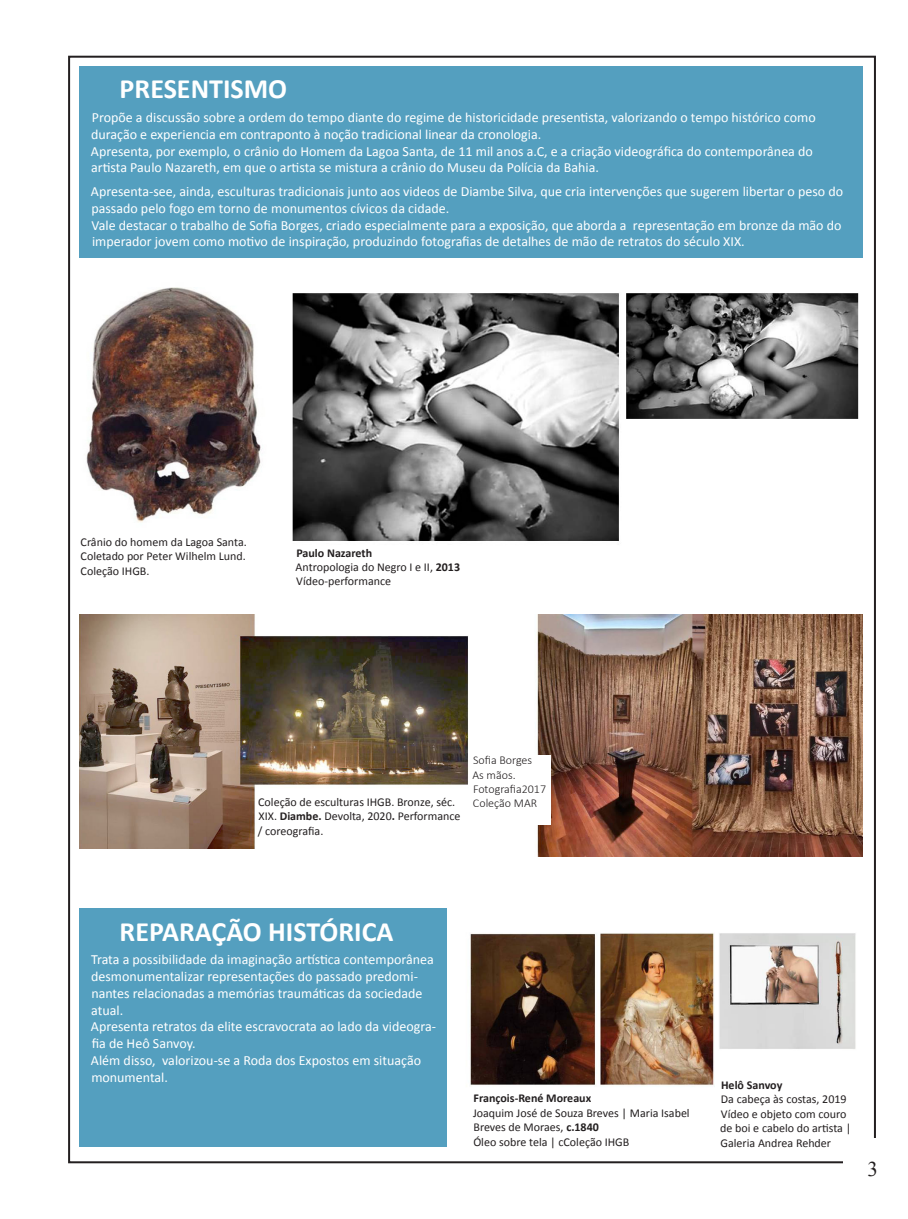
<style>
.page{position:relative;width:908px;height:1219px;background:#fff}
.page>*{position:absolute;margin:0;border:0;box-sizing:border-box;transform-origin:0 0}
.chada_secoa{font:700 28px "Calibri";color:#fff}
.t1{font:21px "Times New Roman";color:#231f20}
.texto_secao{font:14px/16.8px "Calibri";color:#fff}
.t2{font:12px/14.4px "Calibri";color:#231f20}
.t3{font:700 12px "Calibri";color:#231f20}
.t4{font:300 12px/14.4px "Calibri";color:#231f20}
.s1{font-weight:700}
</style>
<div class="page">
<img style="left:86px;top:287px;width:175px;height:236px">
<img style="left:79px;top:614px;width:389px;height:235px">
<div style="left:257px;top:797px;width:211px;height:60px;background:#fff"></div>
<img style="left:537px;top:614px;width:325px;height:243px">
<div style="left:472px;top:755px;width:78px;height:69px;background:#fff"></div>
<img style="left:292px;top:293px;width:567px;height:248px">
<img style="left:470px;top:933px;width:386px;height:154px">
<div style="left:719px;top:1074px;width:143px;height:73px;background:#fff"></div>
<div style="left:79px;top:66px;width:783px;height:192px;background:#549fbf"></div>
<div style="left:79px;top:908px;width:368px;height:239px;background:#549fbf"></div>
<p class="chada_secoa" style="left:120px;top:69px;width:169px">PRESENTISMO</p>
<p class="texto_secao" style="left:91px;top:108px;width:726px">Propõe a discussão sobre a ordem do tempo diante do regime de historicidade presentista, valorizando o tempo histórico como duração e experiencia em contraponto à noção tradicional linear da cronologia.<br>Apresenta, por exemplo, o crânio do Homem da Lagoa Santa, de 11 mil anos a.C, e a criação videográfica do contemporânea do artista Paulo Nazareth, em que o artista se mistura a crânio do Museu da Polícia da Bahia.</p>
<p class="texto_secao" style="left:91px;top:183px;width:753px">Apresenta-see, ainda, esculturas tradicionais junto aos videos de Diambe Silva, que cria intervenções que sugerem libertar o peso do passado pelo fogo em torno de monumentos cívicos da cidade.<br>Vale destacar o trabalho de Sofia Borges, criado especialmente para a exposição, que aborda a representação em bronze da mão do imperador jovem como motivo de inspiração, produzindo fotografias de detalhes de mão de retratos do século XIX.</p>
<p class="t2" style="left:81px;top:534px;width:168px">Crânio do homem da Lagoa Santa.</p>
<p class="t2" style="left:81px;top:549px;width:166px">Coletado por Peter Wilhelm Lund.</p>
<p class="t2" style="left:81px;top:563px;width:70px">Coleção IHGB.</p>
<p class="t3" style="left:296px;top:544px;width:77px">Paulo Nazareth</p>
<p class="t2" style="left:295px;top:560px;width:166px">Antropologia do Negro I e II, <span class="s1">2013</span></p>
<p class="t2" style="left:296px;top:574px;width:96px">Vídeo-performance</p>
<p class="t2" style="left:258px;top:794px;width:204px">Coleção de esculturas IHGB. Bronze, séc.<br>XIX. <span class="s1">Diambe.</span> Devolta, 2020<span class="s1">.</span> Performance / coreografia.</p>
<p class="t4" style="left:473px;top:753px;width:60px">Sofia Borges</p>
<p class="t4" style="left:472px;top:767px;width:75px">As mãos.<br>Fotografia2017</p>
<p class="t4" style="left:473px;top:796px;width:66px">Coleção MAR</p>
<p class="chada_secoa" style="left:120px;top:911px;width:275px">REPARAÇÃO HISTÓRICA</p>
<p class="texto_secao" style="left:91px;top:951px;width:346px">Trata a possibilidade da imaginação artística contemporânea desmonumentalizar representações do passado predomi&shy;nantes relacionadas a memórias traumáticas da sociedade atual.<br>Apresenta retratos da elite escravocrata ao lado da videogra&shy;fia de Heô Sanvoy.<br>Além disso, valorizou-se a Roda dos Expostos em situação monumental.</p>
<p class="t3" style="left:473px;top:1090px;width:119px">François-René Moreaux</p>
<p class="t2" style="left:473px;top:1105px;width:218px">Joaquim José de Souza Breves | Maria Isabel<br>Breves de Moraes, <span class="s1">c.1840</span></p>
<p class="t2" style="left:473px;top:1134px;width:157px">Óleo sobre tela | cColeção IHGB</p>
<p class="t3" style="left:720px;top:1077px;width:63px">Helô Sanvoy</p>
<p class="t2" style="left:720px;top:1092px;width:127px">Da cabeça às costas, 2019</p>
<p class="t2" style="left:720px;top:1106px;width:132px">Vídeo e objeto com couro de boi e cabelo do artista |<br>Galeria Andrea Rehder</p>
<p class="t1" style="left:867px;top:1155px;width:12px">3</p>
</div>
